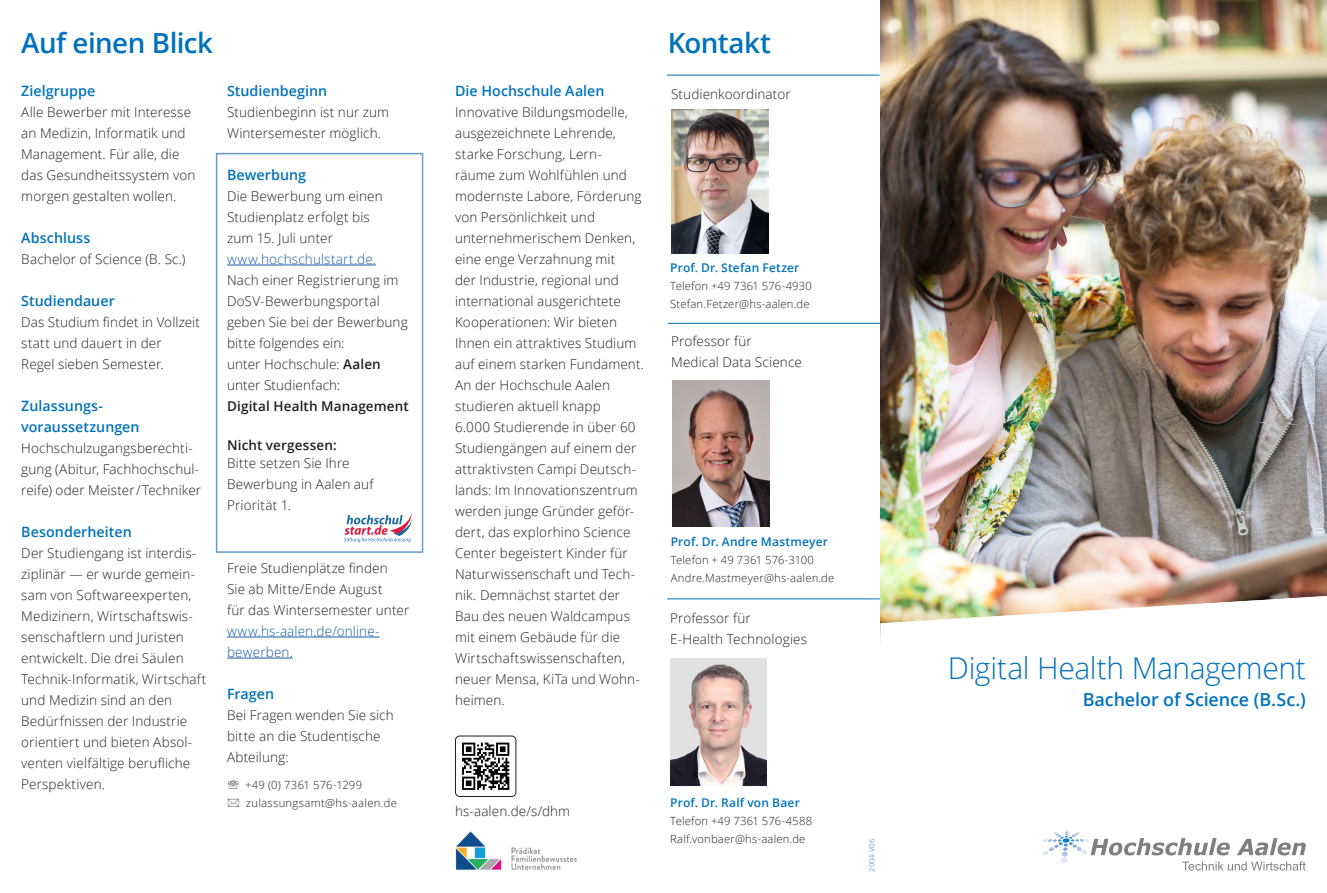
<style>
.page{position:relative;width:1327px;height:893px;background:#fff}
.page>*{position:absolute;margin:0;border:0;box-sizing:border-box;transform-origin:0 0}
.headline_cover_20pt{font:300 30px "Open Sans";letter-spacing:-.015em;color:#0072bc}
.headline_18_5pt{font:600 27.75px "Open Sans";letter-spacing:-.02em;color:#0072bc}
.headline_cover_20pt-2{font:600 18px "Open Sans";letter-spacing:-.005em;color:#0072bc}
.subline_9_5pt{font:600 14.25px/21px "Open Sans";letter-spacing:.005em;color:#0072bc}
.lauftext_9pt{font:600 14.25px "Open Sans";letter-spacing:-.005em;color:#0072bc}
.lauftext_9pt-2{font:300 13.5px/21px "Open Sans";letter-spacing:.01em;color:#231f20}
.subline_9_5pt-2{font:300 13.5px/21px "Open Sans";letter-spacing:.01em;color:#231f20}
.lauftext_9pt-3{font:300 13.5px/21px "Open Sans";letter-spacing:.01em;color:#175d9e}
.lauftext_9pt-4{font:600 13.5px "Open Sans";letter-spacing:.01em;color:#231f20}
.kontakt_lauftext_7_5{font:300 13.5px "Open Sans";letter-spacing:.01em;color:#231f20}
.kontakt_lauftext_7_5-2{font:600 13.5px "Open Sans";letter-spacing:.01em;color:#231f20}
.kontakt_subline_8pt{font:600 12px "Open Sans";letter-spacing:.015em;color:#0072bc}
.kontakt_lauftext_7_5-3{font:600 12px "Open Sans";letter-spacing:.015em;color:#0072bc}
.kontakt_lauftext_7_5-4{font:300 11.25px "Open Sans";letter-spacing:.02em;color:#231f20}
.t1{font:7.5px "Open Sans";color:#7ca7d8}
.s1{color:#175d9e}
.s2{font-weight:600}
.s3{color:#231f20}
</style>
<div class="page">
<img style="left:880px;top:0;width:447px;height:596px">
<svg style="left:880px;top:596px;width:444px;height:275px"></svg>
<svg style="left:1042px;top:830px;width:263px;height:41px"></svg>
<div style="left:216px;top:153px;width:207px;height:400px;border:2px solid #6599d1"></div>
<hr style="left:227px;top:265px;width:149px;height:1px;background:#175d9e">
<hr style="left:227px;top:637px;width:152px;height:1px;background:#175d9e">
<hr style="left:227px;top:658px;width:66px;height:1px;background:#175d9e">
<svg style="left:344px;top:513px;width:68px;height:29px"></svg>
<div style="left:455px;top:736px;width:61px;height:61px;border:1px solid #231f20;border-radius:4px"></div>
<img style="left:671px;top:658px;width:95px;height:128px">
<hr style="left:667px;top:75px;width:212px;height:1px;background:#0072bc">
<hr style="left:668px;top:323px;width:212px;height:1px;background:#0072bc">
<img style="left:455px;top:831px;width:122px;height:39px">
<img style="left:672px;top:380px;width:97px;height:146px">
<img style="left:671px;top:110px;width:97px;height:144px">
<svg style="left:462px;top:742px;width:48px;height:48px"></svg>
<svg style="left:462px;top:743px;width:47px;height:47px"></svg>
<hr style="left:667px;top:598px;width:213px;height:1px;background:#0072bc">
<p class="headline_18_5pt" style="left:21px;top:24px;width:193px">Auf einen Blick</p>
<p class="headline_18_5pt" style="left:668px;top:24px;width:105px">Kontakt</p>
<p class="subline_9_5pt" style="left:21px;top:80px;width:76px">Zielgruppe</p>
<p class="lauftext_9pt-2" style="left:21px;top:101px;width:176px">Alle Bewerber mit Interesse an Medizin, Informatik und<br>Management. Für alle, die das Gesundheitssystem von morgen gestalten wollen.</p>
<p class="subline_9_5pt" style="left:21px;top:227px;width:71px">Abschluss</p>
<p class="lauftext_9pt-2" style="left:21px;top:248px;width:166px">Bachelor of Science (B. Sc.)</p>
<p class="subline_9_5pt" style="left:21px;top:290px;width:95px">Studiendauer</p>
<p class="subline_9_5pt-2" style="left:21px;top:311px;width:180px">Das Studium findet in Vollzeit statt und dauert in der</p>
<p class="subline_9_5pt-2" style="left:21px;top:353px;width:144px">Regel sieben Semester.</p>
<p class="subline_9_5pt" style="left:21px;top:395px;width:120px">Zulassungs&shy;voraussetzungen</p>
<p class="lauftext_9pt-2" style="left:21px;top:437px;width:181px">Hochschulzugangsberechti&shy;gung (Abitur, Fachhochschul&shy;reife) oder Meister / Techniker</p>
<p class="subline_9_5pt" style="left:21px;top:521px;width:112px">Besonderheiten</p>
<p class="subline_9_5pt-2" style="left:21px;top:542px;width:186px">Der Studiengang ist interdis&shy;ziplinär — er wurde gemein&shy;sam von Softwareexperten,<br>Medizinern, Wirtschaftswis&shy;senschaftlern und Juristen entwickelt. Die drei Säulen<br>Technik-Informatik, Wirtschaft und Medizin sind an den<br>Bedürfnissen der Industrie orientiert und bieten Absol&shy;venten vielfältige berufliche<br>Perspektiven.</p>
<p class="subline_9_5pt" style="left:227px;top:80px;width:102px">Studienbeginn</p>
<p class="subline_9_5pt-2" style="left:227px;top:101px;width:164px">Studienbeginn ist nur zum<br>Wintersemester möglich.</p>
<p class="subline_9_5pt" style="left:227px;top:164px;width:81px">Bewerbung</p>
<p class="lauftext_9pt-2" style="left:227px;top:185px;width:157px">Die Bewerbung um einen<br>Studienplatz erfolgt bis zum 15. Juli unter <span class="s1">www.hochschulstart.de.</span></p>
<p class="lauftext_9pt-2" style="left:227px;top:269px;width:182px">Nach einer Registrierung im<br>DoSV-Bewerbungsportal geben Sie bei der Bewerbung bitte folgendes ein:</p>
<p class="lauftext_9pt-2" style="left:227px;top:353px;width:155px">unter Hochschule: <span class="s2">Aalen</span></p>
<p class="lauftext_9pt-2" style="left:227px;top:374px;width:115px">unter Studienfach:</p>
<p class="lauftext_9pt-4" style="left:227px;top:397px;width:183px">Digital Health Management</p>
<p class="kontakt_lauftext_7_5-2" style="left:227px;top:436px;width:111px">Nicht vergessen:</p>
<p class="kontakt_lauftext_7_5" style="left:227px;top:454px;width:124px">Bitte setzen Sie Ihre</p>
<p class="subline_9_5pt-2" style="left:227px;top:473px;width:148px">Bewerbung in Aalen auf<br>Priorität 1.</p>
<p class="subline_9_5pt" style="left:455px;top:80px;width:151px">Die Hochschule Aalen</p>
<p class="lauftext_9pt-2" style="left:455px;top:101px;width:190px">Innovative Bildungsmodelle, ausgezeichnete Lehrende, starke Forschung, Lern&shy;räume zum Wohlfühlen und modernste Labore, Förderung von Persönlichkeit und unternehmerischem Denken, eine enge Verzahnung mit<br>der Industrie, regional und international ausgerichtete<br>Kooperationen: Wir bieten<br>Ihnen ein attraktives Studium auf einem starken Fundament.<br>An der Hochschule Aalen studieren aktuell knapp<br>6.000 Studierende in über 60<br>Studiengängen auf einem der attraktivsten Campi Deutsch&shy;lands: Im Innovationszentrum werden junge Gründer geför&shy;dert, das explorhino Science<br>Center begeistert Kinder für<br>Naturwissenschaft und Tech&shy;nik. Demnächst startet der<br>Bau des neuen Waldcampus mit einem Gebäude für die<br>Wirtschaftswissenschaften, neuer Mensa, KiTa und Wohn&shy;heimen.</p>
<p class="lauftext_9pt-2" style="left:671px;top:83px;width:121px">Studienkoordinator</p>
<p class="kontakt_lauftext_7_5-3" style="left:670px;top:260px;width:131px">Prof. Dr. Stefan Fetzer</p>
<p class="kontakt_lauftext_7_5-4" style="left:670px;top:278px;width:143px">Telefon +49 7361 576-4930</p>
<p class="kontakt_lauftext_7_5-4" style="left:670px;top:296px;width:141px">Stefan.Fetzer@hs-aalen.de</p>
<p class="lauftext_9pt-2" style="left:671px;top:330px;width:82px">Professor für</p>
<p class="lauftext_9pt-2" style="left:671px;top:351px;width:132px">Medical Data Science</p>
<p class="kontakt_subline_8pt" style="left:671px;top:534px;width:159px">Prof. Dr. Andre Mastmeyer</p>
<p class="kontakt_lauftext_7_5-4" style="left:671px;top:553px;width:145px">Telefon + 49 7361 576-3100</p>
<p class="kontakt_lauftext_7_5-4" style="left:671px;top:571px;width:165px">Andre.Mastmeyer@hs-aalen.de</p>
<p class="lauftext_9pt-2" style="left:227px;top:557px;width:162px">Freie Studienplätze finden</p>
<p class="lauftext_9pt-2" style="left:227px;top:578px;width:157px">Sie ab Mitte/Ende August</p>
<p class="lauftext_9pt-3" style="left:227px;top:599px;width:184px"><span class="s3">für das Wintersemester unter </span>www.hs-aalen.de/online&shy;bewerben.</p>
<p class="lauftext_9pt" style="left:227px;top:684px;width:49px">Fragen</p>
<p class="lauftext_9pt-2" style="left:227px;top:704px;width:168px">Bei Fragen wenden Sie sich bitte an die Studentische<br>Abteilung:</p>
<p class="kontakt_lauftext_7_5-4" style="left:245px;top:777px;width:118px">+49 (0) 7361 576-1299</p>
<p class="kontakt_lauftext_7_5-4" style="left:246px;top:795px;width:152px">zulassungsamt@hs-aalen.de</p>
<p class="lauftext_9pt-2" style="left:670px;top:607px;width:82px">Professor für</p>
<p class="lauftext_9pt-2" style="left:670px;top:628px;width:138px">E-Health Technologies</p>
<p class="kontakt_subline_8pt" style="left:670px;top:794px;width:131px">Prof. Dr. Ralf von Baer</p>
<p class="kontakt_lauftext_7_5-4" style="left:670px;top:813px;width:143px">Telefon +49 7361 576-4588</p>
<p class="kontakt_lauftext_7_5-4" style="left:670px;top:831px;width:137px">Ralf.vonbaer@hs-aalen.de</p>
<p class="lauftext_9pt-2" style="left:455px;top:800px;width:117px">hs-aalen.de/s/dhm</p>
<p class="t1" style="left:866px;top:872px;width:34px;rotate:-90deg">2004-V06</p>
<p class="headline_cover_20pt" style="left:948px;top:648px;width:359px">Digital Health Management</p>
<p class="headline_cover_20pt-2" style="left:1082px;top:687px;width:224px">Bachelor of Science (B.Sc.)</p>
</div>
